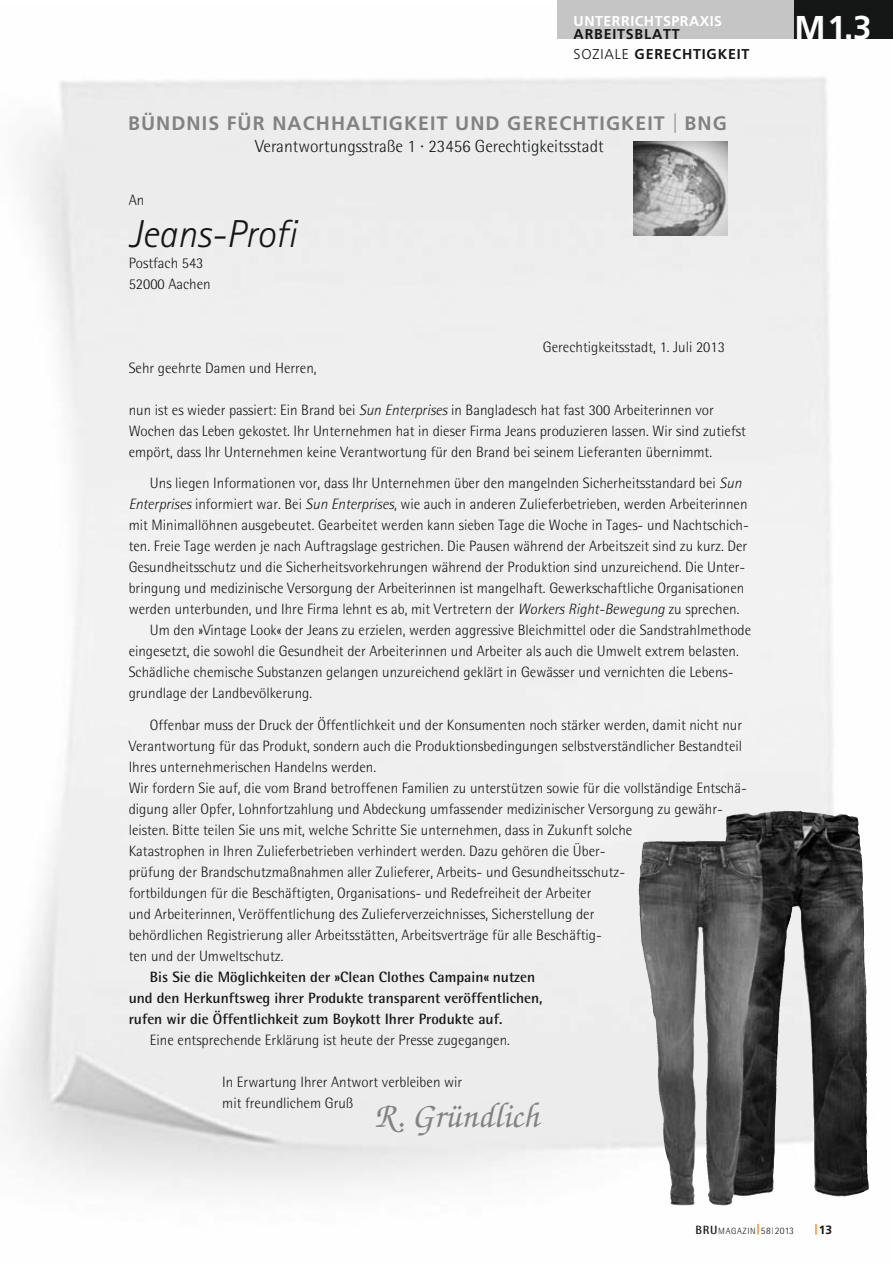
<style>
.page{position:relative;width:893px;height:1263px;background:#fff}
.page>*{position:absolute;margin:0;border:0;box-sizing:border-box;transform-origin:0 0}
.t1{font:italic 300 39px "Rotis Sans Serif";color:#151616}
.t2{font:italic 500 36px "Zapf Chancery";color:#818281}
.t3{font:700 33px "Frutiger LT Std";color:#fff}
.t4{font:700 19.5px "Frutiger LT Std";letter-spacing:.055em;color:#818281}
.t5{font:300 17.55px "Rotis Semi Sans";color:#151616}
.t6{font:300 15px/21px "Rotis Semi Sans";color:#151616}
.t7{font:700 15px/21px "Rotis Semi Sans";color:#151616}
.t8{font:700 14.25px/19.5px "Frutiger LT Std";letter-spacing:.055em;color:#151616}
.t9{font:700 14.25px "Frutiger LT Std";letter-spacing:.035em;color:#fff}
.t10{font:700 12px "Frutiger LT Std";color:#151616}
.t11{font:300 9px "Rotis Semi Sans";letter-spacing:.065em;color:#151616}
.s1{font-weight:300}
.s2{font-family:"The Sans";font-weight:300}
.s3{font-family:"The Sans";font-size:19.5px}
.s4{font-style:italic}
.s5{font-weight:700;font-size:12px}
.s6{font-weight:800;font-size:12px;color:#f17a00}
.s7{font-size:9.9px}
.s8{font-size:7.5px}
.s9{font-family:"Rotis Semi Sans";font-weight:800;color:#f17a00}
</style>
<div class="page">
<img style="left:2px;top:77px;width:867px;height:1129px">
<img style="left:634px;top:142px;width:93px;height:93px">
<div style="left:557px;top:0;width:237px;height:39px;background:#c5c5c5"></div>
<div style="left:794px;top:0;width:99px;height:39px;background:#151616"></div>
<img style="left:783px;top:906px;width:32px;height:285px">
<p class="t9" style="left:574px;top:12px;width:150px">UNTERRICHTSPRAXIS</p>
<p class="t8" style="left:574px;top:24px;width:177px">ARBEITSBLATT<br><span class="s1">SOZIALE</span> GERECHTIGKEIT</p>
<h3 class="t4" style="left:128px;top:111px;width:600px">BÜNDNIS FÜR NACHHALTIGKEIT UND GERECHTIGKEIT <span class="s2">|</span> BNG</h3>
<p class="t5" style="left:255px;top:140px;width:350px">Verantwortungsstraße 1 <span class="s3">·</span> 23456 Gerechtigkeitsstadt</p>
<p class="t6" style="left:129px;top:191px;width:17px">An</p>
<h1 class="t1" style="left:129px;top:220px;width:169px">Jeans-Profi</h1>
<p class="t6" style="left:129px;top:254px;width:84px">Postfach 543<br>52000 Aachen</p>
<p class="t6" style="left:543px;top:338px;width:184px">Gerechtigkeitsstadt, 1. Juli 2013</p>
<p class="t6" style="left:129px;top:359px;width:189px">Sehr geehrte Damen und Herren,</p>
<p class="t6" style="left:129px;top:401px;width:619px">nun ist es wieder passiert: Ein Brand bei <span class="s4">Sun Enterprises</span> in Bangladesch hat fast 300 Arbeiterinnen vor<br>Wochen das Leben gekostet. Ihr Unternehmen hat in dieser Firma Jeans produzieren lassen. Wir sind zutiefst empört, dass Ihr Unternehmen keine Verantwortung für den Brand bei seinem Lieferanten übernimmt.</p>
<p class="t6" style="left:150px;top:474px;width:593px">Uns liegen Informationen vor, dass Ihr Unternehmen über den mangelnden Sicherheitsstandard bei <span class="s4">Sun</span></p>
<p class="t6" style="left:129px;top:495px;width:620px"><span class="s4">Enterprises</span> informiert war. Bei <span class="s4">Sun Enterprises</span>, wie auch in anderen Zulieferbetrieben, werden Arbeiterinnen</p>
<p class="t6" style="left:129px;top:516px;width:622px">mit Minimallöhnen ausgebeutet. Gearbeitet werden kann sieben Tage die Woche in Tages- und Nachtschich -</p>
<p class="t6" style="left:129px;top:537px;width:620px">ten. Freie Tage werden je nach Auftragslage gestrichen. Die Pausen während der Arbeitszeit sind zu kurz. Der</p>
<p class="t6" style="left:129px;top:558px;width:618px">Gesundheitsschutz und die Sicherheitsvorkehrungen während der Produktion sind unzureichend. Die Unter -</p>
<p class="t6" style="left:129px;top:579px;width:617px">bringung und medizinische Versorgung der Arbeiterinnen ist mangelhaft. Gewerkschaftliche Organisationen</p>
<p class="t6" style="left:129px;top:600px;width:612px">werden unterbunden, und Ihre Firma lehnt es ab, mit Vertretern der <span class="s4">Workers Right-Bewegung</span> zu sprechen.</p>
<p class="t6" style="left:150px;top:621px;width:603px">Um den »Vintage Look« der Jeans zu erzielen, werden aggressive Bleichmittel oder die Sandstrahlmethode</p>
<p class="t6" style="left:129px;top:642px;width:612px">eingesetzt, die sowohl die Gesundheit der Arbeiterinnen und Arbeiter als auch die Umwelt extrem belasten.</p>
<p class="t6" style="left:129px;top:663px;width:607px">Schädliche chemische Substanzen gelangen unzureichend geklärt in Gewässer und vernichten die Lebens -</p>
<p class="t6" style="left:129px;top:684px;width:185px">grundlage der Landbevölkerung.</p>
<p class="t6" style="left:129px;top:716px;width:620px;text-indent:21px">Offenbar muss der Druck der Öffentlichkeit und der Konsumenten noch stärker werden, damit nicht nur Verantwortung für das Produkt, sondern auch die Produktionsbedingungen selbstverständlicher Bestandteil Ihres unternehmerischen Handelns werden.<br>Wir fordern Sie auf, die vom Brand betroffenen Familien zu unterstützen sowie für die vollständige Entschä - digung aller Opfer, Lohnfortzahlung und Abdeckung umfassender medizinischer Versorgung zu gewähr - leisten. Bitte teilen Sie uns mit, welche Schritte Sie unternehmen, dass in Zukunft solche<br>Katastrophen in Ihren Zuliefer betrieben verhindert werden. Dazu gehören die Über-<br>prüfung der Brandschutzmaßnahmen aller Zulieferer, Arbeits- und Gesundheitsschutz-<br>fortbildungen für die Beschäftigten, Organisations- und Redefreiheit der Arbeiter<br>und Arbeiterinnen, Veröffentlichung des Zulieferverzeichnisses, Sicherstellung der<br>behördlichen Registrierung aller Arbeitsstätten, Arbeitsverträge für alle Beschäftig-<br>ten und der Umweltschutz.</p>
<p class="t7" style="left:129px;top:968px;width:415px;text-indent:21px">Bis Sie die Möglichkeiten der »Clean Clothes Campain« nutzen und den Herkunftsweg ihrer Produkte trans parent veröffentlichen, rufen wir die Öffentlichkeit zum Boykott Ihrer Produkte auf.</p>
<p class="t6" style="left:150px;top:1031px;width:362px">Eine entsprechende Erklärung ist heute der Presse zugegangen.</p>
<p class="t6" style="left:222px;top:1073px;width:241px">In Erwartung Ihrer Antwort verbleiben wir mit freundlichem Gruß</p>
<h2 class="t2" style="left:374px;top:1101px;width:166px">R. Gründlich</h2>
<h3 class="t3" style="left:794px;top:8px;width:79px">M1.3</h3>
<p class="t11" style="left:696px;top:1227px;width:100px"><span class="s5">BRU</span>MAGAZIN<span class="s6">|</span><span class="s7">58</span><span class="s8">|</span><span class="s7">2013</span></p>
<p class="t10" style="left:814px;top:1222px;width:20px"><span class="s9">|</span>13</p>
</div>
